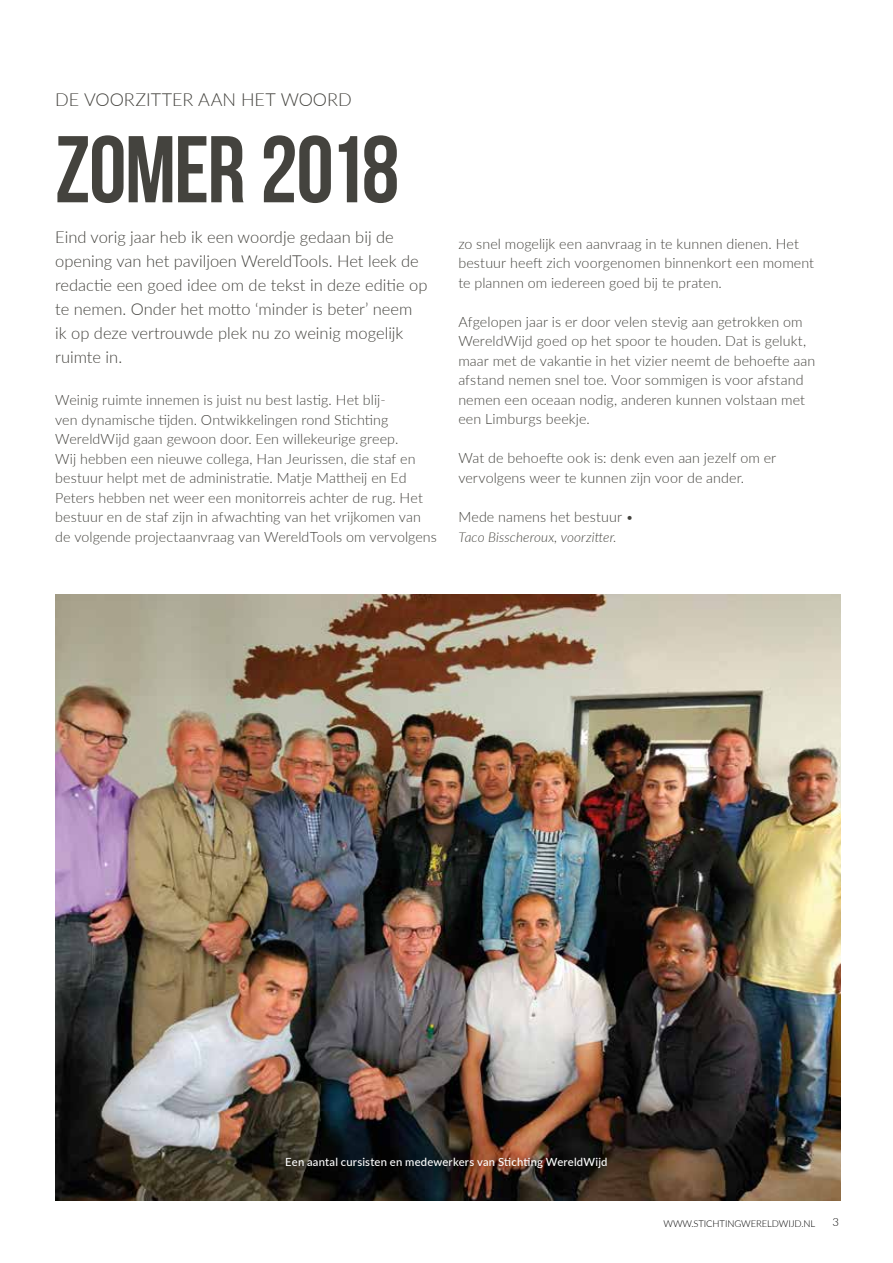
<style>
.page{position:relative;width:893px;height:1263px;background:#fff}
.page>*{position:absolute;margin:0;border:0;box-sizing:border-box;transform-origin:0 0}
.t1{font:94.5px "Bebas Neue";letter-spacing:-.015em;color:#44433e}
.t2{font:300 18px "Lato";color:#44433e}
.t3{font:300 16.5px/24px "Lato";color:#44433e}
.t4{font:300 14.25px/19.5px "Lato";letter-spacing:.005em;color:#44433e}
.t5{font:italic 300 13.5px "Lato";letter-spacing:.01em;color:#44433e}
.t6{font:500 11.25px "Lato";letter-spacing:.02em;color:#fff}
.t7{font:300 11.25px "Lato";color:#000}
.t8{font:300 9.45px "Lato";letter-spacing:-.01em;color:#000}
.s1{font-size:13.5px}
</style>
<div class="page">
<img style="left:55px;top:594px;width:785px;height:607px">
<p class="t2" style="left:55px;top:87px;width:298px">DE VOORZITTER AAN HET WOORD</p>
<h1 class="t1" style="left:55px;top:118px;width:345px">ZOMER 2018</h1>
<p class="t3" style="left:55px;top:224px;width:374px">Eind vorig jaar heb ik een woordje gedaan bij de opening van het paviljoen WereldTools. Het leek de redactie een goed idee om de tekst in deze editie op te nemen. Onder het motto ‘minder is beter’ neem ik op deze vertrouwde plek nu zo weinig mogelijk ruimte in.</p>
<p class="t4" style="left:55px;top:390px;width:383px">Weinig ruimte innemen is juist nu best lastig. Het blij-<br>ven dynamische tijden. Ontwikkelingen rond Stichting WereldWijd gaan gewoon door. Een willekeurige greep.<br>Wij hebben een nieuwe collega, Han Jeurissen, die staf en bestuur helpt met de administratie. Matje Mattheij en Ed Peters hebben net weer een monitorreis achter de rug. Het bestuur en de staf zijn in afwachting van het vrijkomen van de volgende projectaanvraag van WereldTools om vervolgens</p>
<p class="t4" style="left:458px;top:234px;width:357px">zo snel mogelijk een aanvraag in te kunnen dienen. Het bestuur heeft zich voorgenomen binnenkort een moment te plannen om iedereen goed bij te praten.</p>
<p class="t4" style="left:458px;top:312px;width:358px">Afgelopen jaar is er door velen stevig aan getrokken om WereldWijd goed op het spoor te houden. Dat is gelukt, maar met de vakantie in het vizier neemt de behoefte aan afstand nemen snel toe. Voor sommigen is voor afstand nemen een oceaan nodig, anderen kunnen volstaan met een Limburgs beekje.</p>
<p class="t4" style="left:458px;top:448px;width:319px">Wat de behoefte ook is: denk even aan jezelf om er vervolgens weer te kunnen zijn voor de ander.</p>
<p class="t4" style="left:458px;top:507px;width:177px">Mede namens het bestuur <span class="s1">•</span></p>
<p class="t5" style="left:458px;top:527px;width:160px">Taco Bisscheroux, voorzitter.</p>
<p class="t6" style="left:285px;top:1153px;width:324px">Een aantal cursisten en medewerkers van Stichting WereldWijd</p>
<p class="t8" style="left:663px;top:1217px;width:153px">WWW.STICHTINGWERELDWIJD.NL</p>
<p class="t7" style="left:832px;top:1214px;width:8px">3</p>
</div>
